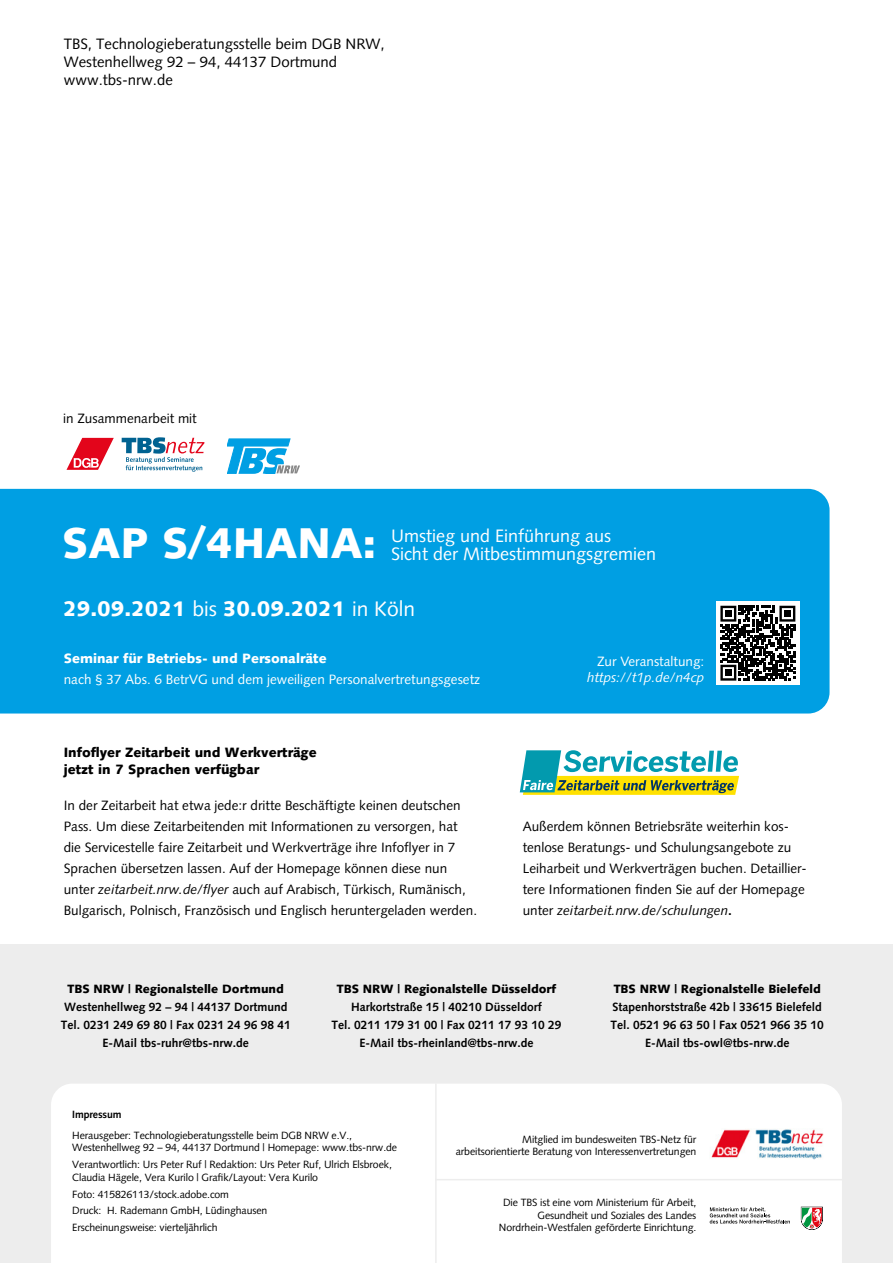
<style>
.page{position:relative;width:893px;height:1263px;background:#fff}
.page>*{position:absolute;margin:0;border:0;box-sizing:border-box;transform-origin:0 0}
.t1{font:900 42.9px "Syntax LT";color:#fff}
.t2{font:900 21px "Syntax LT";color:#fff}
.t3{font:18px/18px "Syntax LT";color:#fff}
.t4{font:15px/18px "Syntax LT";color:#000}
.t5{font:13.5px/21px "Syntax LT";color:#000}
.t6{font:900 13.5px/16.2px "Syntax LT";color:#000}
.t7{font:13.5px "Syntax LT";color:#fff}
.t8{font:900 13.5px "Syntax LT";color:#fff}
.t9{font:italic 13.5px "Syntax LT Std";color:#fff}
.t10{font:13.5px "Syntax LT Std";color:#000}
.t11{font:13.5px "Syntax LT Std";color:#fff}
.t12{font:700 12px/18px "Syntax LT";color:#000;text-align:center}
.t13{font:900 12px "Syntax LT";color:#000}
.t14{font:10.5px/12.6px "Syntax LT";letter-spacing:-.01em;color:#000}
.t15{font:700 10.5px "Syntax LT";letter-spacing:-.01em;color:#000}
.s1{font-weight:400}
.s2{font-style:italic}
.s3{font-weight:700}
</style>
<div class="page">
<div style="left:0;top:945px;width:893px;height:318px;background:#ededed"></div>
<div style="left:51px;top:1084px;width:791px;height:179px;background:#fff"></div>
<img style="left:709px;top:1129px;width:114px;height:31px">
<svg style="left:801px;top:1207px;width:22px;height:23px"></svg>
<svg style="left:710px;top:1207px;width:80px;height:16px"></svg>
<hr style="left:435px;top:1083px;width:2px;height:180px;background:#ededed">
<hr style="left:435px;top:1179px;width:410px;height:1px;background:#ededed">
<svg style="left:519px;top:750px;width:220px;height:45px"></svg>
<div style="left:0;top:489px;width:829px;height:224px;background:#009fe3"></div>
<div style="left:716px;top:601px;width:84px;height:84px;background:#fff"></div>
<svg style="left:720px;top:606px;width:75px;height:75px"></svg>
<div style="left:725px;top:610px;width:7px;height:7px;background:#000"></div>
<div style="left:784px;top:610px;width:7px;height:7px;background:#000"></div>
<div style="left:725px;top:669px;width:7px;height:7px;background:#000"></div>
<svg style="left:122px;top:437px;width:83px;height:35px"></svg>
<svg style="left:66px;top:438px;width:48px;height:32px"></svg>
<svg style="left:228px;top:439px;width:71px;height:34px"></svg>
<p class="t4" style="left:64px;top:35px;width:322px">TBS, Technologieberatungsstelle beim DGB NRW,<br>Westenhellweg 92 – 94, 44137 Dortmund www.tbs-nrw.de</p>
<p class="t10" style="left:63px;top:410px;width:135px">in Zusammenarbeit mit</p>
<h1 class="t1" style="left:62px;top:518px;width:316px">SAP S/4HANA:</h1>
<h3 class="t3" style="left:391px;top:527px;width:267px">Umstieg und Einführung aus<br>Sicht der Mitbestimmungsgremien</h3>
<h2 class="t2" style="left:63px;top:596px;width:353px">29.09.2021 <span class="s1">bis</span> 30.09.2021 <span class="s1">in Köln</span></h2>
<p class="t8" style="left:64px;top:650px;width:264px">Seminar für Betriebs- und Personalräte</p>
<p class="t7" style="left:64px;top:671px;width:418px">nach § 37 Abs. 6 BetrVG und dem jeweiligen Personalvertretungsgesetz</p>
<p class="t6" style="left:64px;top:744px;width:254px">Infoflyer Zeitarbeit und Werkverträge jetzt in 7 Sprachen verfügbar</p>
<p class="t5" style="left:64px;top:795px;width:415px">In der Zeitarbeit hat etwa jede:r dritte Beschäftigte keinen deutschen Pass. Um diese Zeitarbeitenden mit Informationen zu versorgen, hat die Servicestelle faire Zeitarbeit und Werkverträge ihre Infoflyer in 7<br>Sprachen übersetzen lassen. Auf der Homepage können diese nun unter <span class="s2">zeitarbeit.nrw.de/flyer</span> auch auf Arabisch, Türkisch, Rumänisch, Bulgarisch, Polnisch, Französisch und Englisch heruntergeladen werden.</p>
<p class="t11" style="left:597px;top:653px;width:109px">Zur Veranstaltung:</p>
<p class="t9" style="left:587px;top:670px;width:119px">https://t1p.de/n4cp</p>
<p class="t5" style="left:523px;top:816px;width:286px">Außerdem können Betriebsräte weiterhin kos&shy;tenlose Beratungs- und Schulungsangebote zu Leiharbeit und Werkverträgen buchen. Detaillier&shy;tere Informationen finden Sie auf der Homepage unter <span class="s2">zeitarbeit.nrw.de/schulungen</span><span class="s3">.</span></p>
<p class="t13" style="left:68px;top:982px;width:218px">TBS NRW | Regionalstelle Dortmund</p>
<p class="t12" style="left:61px;top:998px;width:232px">Westenhellweg 92 – 94 | 44137 Dortmund<br>Tel. 0231 249 69 80 | Fax 0231 24 96 98 41<br>E-Mail tbs-ruhr@tbs-nrw.de</p>
<p class="t13" style="left:337px;top:982px;width:221px">TBS NRW | Regionalstelle Düsseldorf</p>
<p class="t12" style="left:331px;top:998px;width:232px">Harkortstraße 15 | 40210 Düsseldorf<br>Tel. 0211 179 31 00 | Fax 0211 17 93 10 29<br>E-Mail tbs-rheinland@tbs-nrw.de</p>
<p class="t13" style="left:614px;top:982px;width:209px">TBS NRW | Regionalstelle Bielefeld</p>
<p class="t12" style="left:610px;top:998px;width:215px">Stapenhorststraße 42b | 33615 Bielefeld<br>Tel. 0521 96 63 50 | Fax 0521 966 35 10<br>E-Mail tbs-owl@tbs-nrw.de</p>
<p class="t15" style="left:72px;top:1108px;width:51px">Impressum</p>
<p class="t14" style="left:72px;top:1129px;width:326px">Herausgeber: Technologieberatungsstelle beim DGB NRW e.V.,<br>Westenhellweg 92 – 94, 44137 Dortmund | Homepage: www.tbs-nrw.de</p>
<p class="t14" style="left:72px;top:1158px;width:321px">Verantwortlich: Urs Peter Ruf | Redaktion: Urs Peter Ruf, Ulrich Elsbroek,<br>Claudia Hägele, Vera Kurilo | Grafik/Layout: Vera Kurilo</p>
<p class="t14" style="left:72px;top:1185px;width:197px;line-height:16.8px">Foto: 415826113/stock.adobe.com<br>Druck: H. Rademann GmbH, Lüdinghausen<br>Erscheinungsweise: vierteljährlich</p>
<p class="t14" style="left:456px;top:1133px;width:242px;text-align:right">Mitglied im bundesweiten TBS-Netz für arbeitsorientierte Beratung von Interessenvertretungen</p>
<p class="t14" style="left:499px;top:1196px;width:199px;text-align:right">Die TBS ist eine vom Ministerium für Arbeit,<br>Gesundheit und Soziales des Landes<br>Nordrhein-Westfalen geförderte Einrichtung.</p>
</div>
